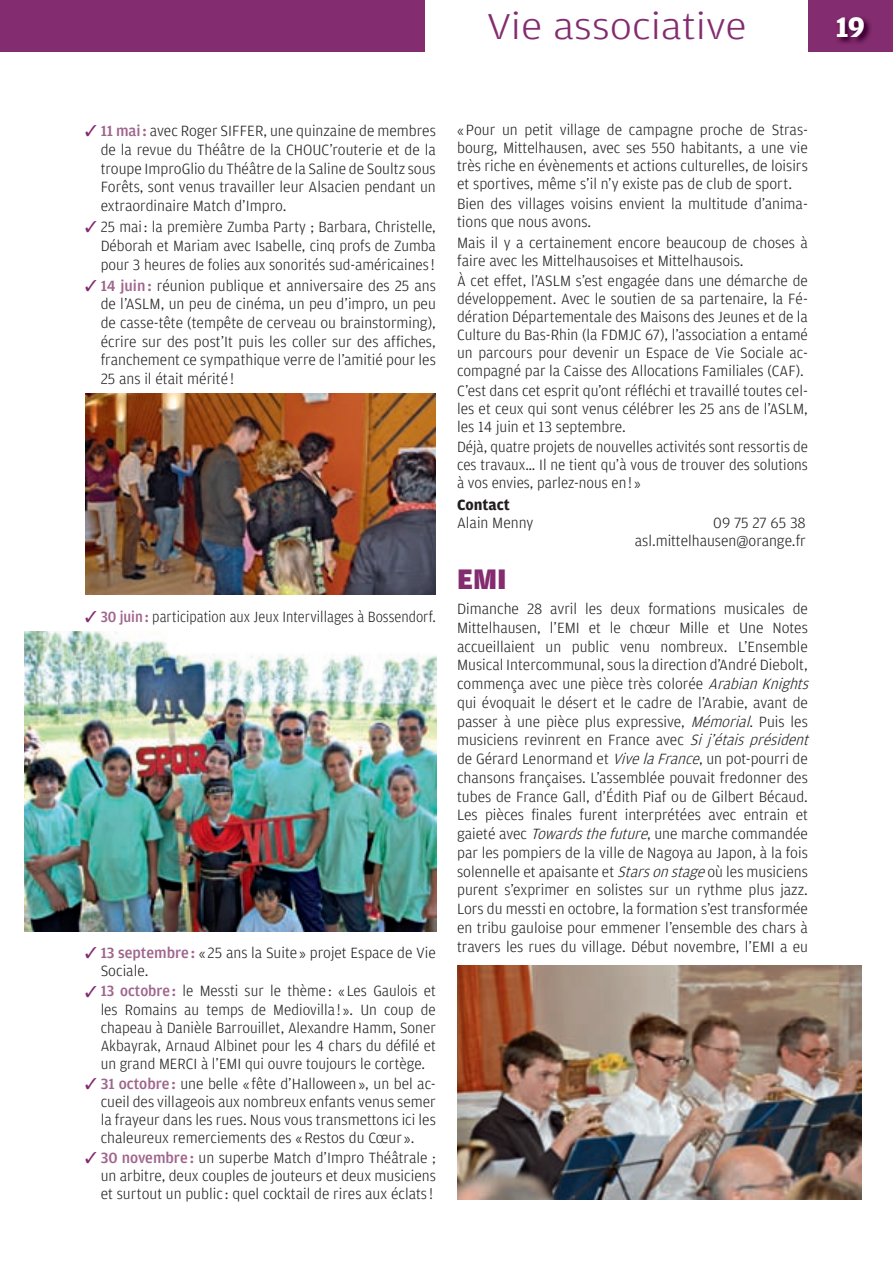
<style>
.page{position:relative;width:893px;height:1263px;background:#fff}
.page>*{position:absolute;margin:0;border:0;box-sizing:border-box;transform-origin:0 0}
.t1{font:300 38.25px "Amplitude";color:#832c6f;scale:1.18 1}
.t2{font:900 30px "Amplitude";color:#832c6f}
.t3{font:700 30px "Amplitude";color:#fff}
.t4{font:300 15.75px/18.8px "Amplitude";color:#231f20;text-align:justify}
.t5{font:300 15.75px "Amplitude";color:#231f20;scale:.93 1}
.t6{font:700 15.75px "Amplitude";color:#231f20}
.s1{color:#832c6f}
.s2{font-weight:500;color:#9f658d}
.s3{font-style:italic}
</style>
<div class="page">
<div style="left:0;top:0;width:893px;height:51px;background:#832c6f"></div>
<img style="left:838px;top:18px;width:33px;height:25px">
<div style="left:425px;top:0;width:383px;height:55px;background:#fff"></div>
<img style="left:24px;top:632px;width:412px;height:300px">
<img style="left:85px;top:394px;width:351px;height:200px">
<img style="left:457px;top:966px;width:404px;height:233px">
<h1 class="t1" style="left:486px;top:5px;width:222px">Vie associative</h1>
<h2 class="t3" style="left:836px;top:11px;width:31px">19</h2>
<p class="t4" style="left:101px;top:122px;width:337px;text-indent:-16px"><span class="s1">✓</span> <span class="s2">11 mai :</span> avec Roger SIFFER, une quinzaine de membres de la revue du Théâtre de la CHOUC’routerie et de la troupe ImproGlio du Théâtre de la Saline de Soultz sous Forêts, sont venus travailler leur Alsacien pendant un extraordinaire Match d’Impro.</p>
<p class="t4" style="left:101px;top:218px;width:337px;text-indent:-16px"><span class="s1">✓</span> 25 mai : la première Zumba Party ; Barbara, Christelle, Déborah et Mariam avec Isabelle, cinq profs de Zumba pour 3 heures de folies aux sonorités sud-américaines !</p>
<p class="t4" style="left:101px;top:276px;width:337px;text-indent:-16px"><span class="s1">✓</span> <span class="s2">14 juin :</span> réunion publique et anniversaire des 25 ans de l’ASLM, un peu de cinéma, un peu d’impro, un peu de casse-tête (tempête de cerveau ou brainstorming), écrire sur des post’It puis les coller sur des affiches, franchement ce sympathique verre de l’amitié pour les 25 ans il était mérité !</p>
<p class="t5" style="left:85px;top:607px;width:379px"><span class="s1">✓</span> <span class="s2">30 juin :</span> participation aux Jeux Intervillages à Bossendorf.</p>
<p class="t4" style="left:101px;top:944px;width:337px;line-height:18px;text-indent:-16px"><span class="s1">✓</span> <span class="s2">13 septembre :</span> « 25 ans la Suite » projet Espace de Vie<br>Sociale.</p>
<p class="t4" style="left:101px;top:982px;width:337px;line-height:18px;text-indent:-16px"><span class="s1">✓</span> <span class="s2">13 octobre :</span> le Messti sur le thème : « Les Gaulois et les Romains au temps de Mediovilla ! ». Un coup de chapeau à Danièle Barrouillet, Alexandre Hamm, Soner Akbayrak, Arnaud Albinet pour les 4 chars du défilé et un grand MERCI à l’EMI qui ouvre toujours le cortège.</p>
<p class="t4" style="left:101px;top:1074px;width:337px;line-height:18px;text-indent:-16px"><span class="s1">✓</span> <span class="s2">31 octobre :</span> une belle « fête d’Halloween », un bel ac&shy;cueil des villageois aux nombreux enfants venus semer la frayeur dans les rues. Nous vous transmettons ici les chaleureux remerciements des « Restos du Cœur ».</p>
<p class="t4" style="left:101px;top:1149px;width:337px;line-height:18px;text-indent:-16px"><span class="s1">✓</span> <span class="s2">30 novembre :</span> un superbe Match d’Impro Théâtrale ; un arbitre, deux couples de jouteurs et deux musiciens et surtout un public : quel cocktail de rires aux éclats !</p>
<p class="t4" style="left:457px;top:121px;width:352px;line-height:18px">« Pour un petit village de campagne proche de Stras&shy;bourg, Mittelhausen, avec ses 550 habitants, a une vie très riche en évènements et actions culturelles, de loisirs et sportives, même s’il n’y existe pas de club de sport.</p>
<p class="t4" style="left:457px;top:195px;width:352px;line-height:18px">Bien des villages voisins envient la multitude d’anima&shy;tions que nous avons.</p>
<p class="t4" style="left:457px;top:233px;width:352px;line-height:18px">Mais il y a certainement encore beaucoup de choses à faire avec les Mittelhausoises et Mittelhausois.</p>
<p class="t4" style="left:457px;top:272px;width:352px;line-height:18px">À cet effet, l’ASLM s’est engagée dans une démarche de développement. Avec le soutien de sa partenaire, la Fé&shy;dération Départementale des Maisons des Jeunes et de la Culture du Bas-Rhin (la FDMJC 67), l’association a entamé un parcours pour devenir un Espace de Vie Sociale ac&shy;compagné par la Caisse des Allocations Familiales (CAF).</p>
<p class="t4" style="left:457px;top:382px;width:352px;line-height:18px">C’est dans cet esprit qu’ont réfléchi et travaillé toutes cel&shy;les et ceux qui sont venus célébrer les 25 ans de l’ASLM, les 14 juin et 13 septembre.</p>
<p class="t4" style="left:457px;top:438px;width:352px;line-height:18px">Déjà, quatre projets de nouvelles activités sont ressortis de ces travaux… Il ne tient qu’à vous de trouver des solutions à vos envies, parlez-nous en ! »</p>
<p class="t6" style="left:457px;top:496px;width:54px">Contact</p>
<p class="t4" style="left:457px;top:513px;width:78px">Alain Menny</p>
<p class="t4" style="left:635px;top:513px;width:173px;text-align:right">09 75 27 65 38 asl.mittelhausen@orange.fr</p>
<h2 class="t2" style="left:457px;top:562px;width:51px">EMI</h2>
<p class="t4" style="left:457px;top:600px;width:357px;text-align:left">Dimanche 28 avril les deux formations musicales de Mittelhausen, l’EMI et le chœur Mille et Une Notes accueillaient un public venu nombreux. L’Ensemble Musical Intercommunal, sous la direction d’André Diebolt, commença avec une pièce très colorée <span class="s3">ArabianKnights </span>qui évoquait le désert et le cadre de l’Arabie, avant de passer à une pièce plus expressive, <span class="s3">Mémorial</span>. Puis les musiciens revinrent en France avec <span class="s3">Si j’étais président </span>de Gérard Lenormand et <span class="s3">VivelaFrance</span>, un pot-pourri de chansons françaises. L’assemblée pouvait fredonner des tubes de France Gall, d’Édith Piaf ou de Gilbert Bécaud.<br>Les pièces finales furent interprétées avec entrain et gaieté avec <span class="s3">Towardsthefuture</span>, une marche commandée par les pompiers de la ville de Nagoya au Japon, à la fois solennelle et apaisante et <span class="s3">Starsonstage</span>où les musiciens purent s’exprimer en solistes sur un rythme plus jazz.<br>Lors du messti en octobre, la formation s’est transformée en tribu gauloise pour emmener l’ensemble des chars à travers les rues du village. Début novembre, l’EMI a eu</p>
</div>
